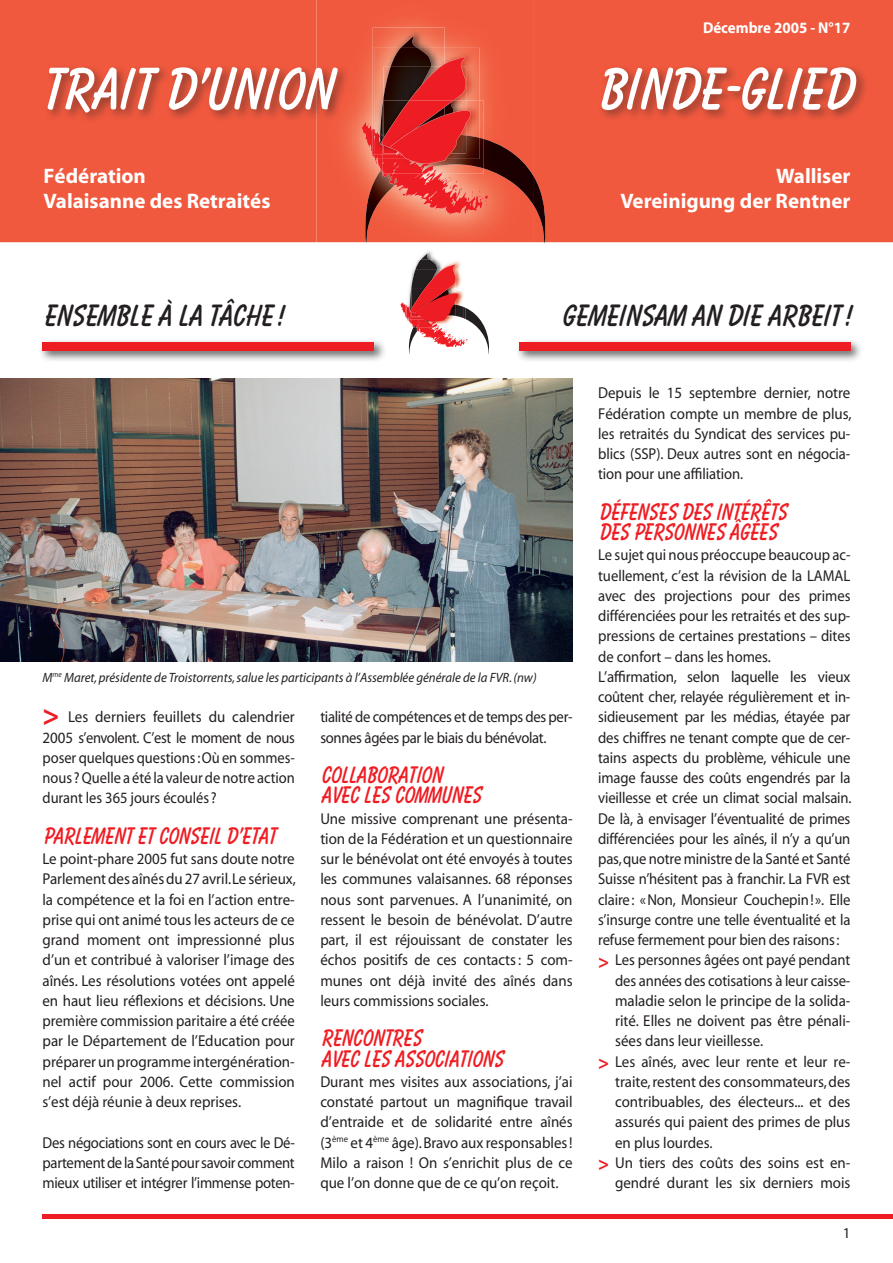
<style>
.page{position:relative;width:893px;height:1263px;background:#fff}
.page>*{position:absolute;margin:0;border:0;box-sizing:border-box;transform-origin:0 0}
.t1{font:700 52.5px "Balloon";color:#fff}
.t2{font:700 27px "Balloon";color:#231f20}
.texte_général_frança{font:700 21px/20.2px "Balloon";color:#ee1d23;scale:.95 1}
.t3{font:700 21px "Myriad";color:#fff}
.texte_général_frança-2{font:15.75px/20.2px "Myriad";color:#231f20;text-align:justify;scale:.95 1}
.texte_général_frança-3{font:15.75px/20.2px "Myriad";color:#231f20;text-align:justify;scale:.93 1}
.texte_général_frança-4{font:15.75px/20.2px "Myriad";letter-spacing:-.02em;color:#231f20;scale:.93 1}
.Texte_général_allema{font:700 15.75px "Myriad";color:#fff;scale:.95 1}
.t4{font:15px "Myriad";color:#231f20}
.texte_général_frança-5{font:italic 13.5px "Myriad";color:#231f20;scale:.95 1}
.s1{font-weight:700;font-size:30px;color:#ee1d23}
.s2{font-weight:700;font-size:19.5px;color:#ee1d23}
</style>
<div class="page">
<div style="left:0;top:0;width:893px;height:242px;background:#f0593e"></div>
<svg style="left:534px;top:177px;width:12px;height:66px"></svg>
<img style="left:316px;top:0;width:218px;height:243px">
<img style="left:365px;top:139px;width:169px;height:103px">
<img style="left:373px;top:27px;width:71px;height:26px">
<img style="left:401px;top:37px;width:16px;height:11px">
<img style="left:444px;top:48px;width:36px;height:5px">
<img style="left:432px;top:48px;width:12px;height:5px">
<img style="left:383px;top:48px;width:49px;height:5px">
<svg style="left:362px;top:53px;width:126px;height:163px;background:#ca473d"></svg>
<div style="left:44px;top:63px;width:306px;height:61px;background:#231f20;opacity:.48"></div>
<div style="left:598px;top:63px;width:271px;height:59px;background:#231f20;opacity:.48"></div>
<svg style="left:400px;top:251px;width:89px;height:103px"></svg>
<div style="left:39px;top:338px;width:347px;height:25px;background:#231f20;opacity:.75"></div>
<div style="left:43px;top:342px;width:331px;height:8px;background:#ee1d23"></div>
<div style="left:515px;top:338px;width:348px;height:25px;background:#231f20;opacity:.75"></div>
<div style="left:519px;top:342px;width:331px;height:8px;background:#ee1d23"></div>
<hr style="left:43px;top:1214px;width:850px;height:4px;background:#ee1d23">
<img style="left:0;top:378px;width:573px;height:284px">
<p class="Texte_général_allema" style="left:703px;top:19px;width:157px">Décembre 2005 - N°17</p>
<p class="t1" style="left:39px;top:56px;width:292px">TRAIT D’UNION</p>
<p class="t1" style="left:595px;top:56px;width:257px">BINDE-GLIED</p>
<p class="t3" style="left:44px;top:165px;width:104px">Fédération</p>
<p class="t3" style="left:44px;top:190px;width:228px">Valaisanne des Retraités</p>
<p class="t3" style="left:776px;top:165px;width:76px">Walliser</p>
<p class="t3" style="left:620px;top:190px;width:232px">Vereinigung der Rentner</p>
<p class="t2" style="left:43px;top:298px;width:242px">ENSEMBLE À LA TÂCHE !</p>
<p class="t2" style="left:561px;top:298px;width:291px">GEMEINSAM AN DIE ARBEIT!</p>
<p class="texte_général_frança-5" style="left:43px;top:671px;width:522px">M<sup>me</sup> Maret, présidente de Troistorrents, salue les participants à l’Assemblée générale de la FVR. (nw)</p>
<p class="texte_général_frança-4" style="left:320px;top:708px;width:273px">tialité de compétences et de temps des per&shy;sonnes âgées par le biais du bénévolat.</p>
<p class="texte_général_frança" style="left:320px;top:765px;width:170px">COLLABORATION<br>AVEC LES COMMUNES</p>
<p class="texte_général_frança-2" style="left:320px;top:809px;width:267px">Une missive comprenant une présenta&shy;tion de la Fédération et un questionnaire sur le bénévolat ont été envoyés à toutes les communes valaisannes. 68 réponses nous sont parvenues. A l’unanimité, on ressent le besoin de bénévolat. D’autre part, il est réjouissant de constater les échos positifs de ces contacts: 5 com&shy;munes ont déjà invité des aînés dans leurs commissions sociales.</p>
<p class="texte_général_frança" style="left:320px;top:1028px;width:193px">RENCONTRES<br>AVEC LES ASSOCIATIONS</p>
<p class="texte_général_frança-2" style="left:320px;top:1072px;width:267px">Durant mes visites aux associations, j’ai constaté partout un magnifique travail d’entraide et de solidarité entre aînés (3<sup>ème</sup> et 4<sup>ème</sup> âge). Bravo aux responsables!<br>Milo a raison ! On s’enrichit plus de ce que l’on donne que de ce qu’on reçoit.</p>
<p class="texte_général_frança-2" style="left:43px;top:708px;width:267px"><span class="s1">&gt;</span> Les derniers feuillets du calendrier 2005 s’envolent. C’est le moment de nous poser quelques questions: Où en sommes&shy;nous ? Quelle a été la valeur de notre action durant les 365 jours écoulés ?</p>
<p class="texte_général_frança" style="left:43px;top:826px;width:246px">PARLEMENT ET CONSEIL D’ETAT</p>
<p class="texte_général_frança-2" style="left:43px;top:849px;width:268px">Le point-phare 2005 fut sans doute notre Parlement des aînés du 27 avril.Le sérieux, la compétence et la foi en l’action entre&shy;prise qui ont animé tous les acteurs de ce grand moment ont impressionné plus d’un et contribué à valoriser l’image des aînés. Les résolutions votées ont appelé en haut lieu réflexions et décisions. Une première commission paritaire a été créée par le Département de l’Education pour préparer un programme intergénération&shy;nel actif pour 2006. Cette commission s’est déjà réunie à deux reprises.</p>
<p class="texte_général_frança-3" style="left:43px;top:1133px;width:273px">Des négociations sont en cours avec le Dé&shy;partement de la Santé pour savoir comment mieux utiliser et intégrer l’immense poten-</p>
<p class="texte_général_frança-2" style="left:598px;top:384px;width:268px">Depuis le 15 septembre dernier, notre Fédération compte un membre de plus, les retraités du Syndicat des services pu&shy;blics (SSP). Deux autres sont en négocia&shy;tion pour une affiliation.</p>
<p class="texte_général_frança" style="left:598px;top:502px;width:199px">DÉFENSES DES INTÉRÊTS<br>DES PERSONNES ÂGÉES</p>
<p class="texte_général_frança-3" style="left:598px;top:546px;width:273px">Le sujet qui nous préoccupe beaucoup ac&shy;tuellement, c’est la révision de la LAMAL avec des projections pour des primes différenciées pour les retraités et des sup&shy;pressions de certaines prestations – dites de confort – dans les homes.</p>
<p class="texte_général_frança-2" style="left:598px;top:667px;width:268px">L’affirmation, selon laquelle les vieux coûtent cher, relayée régulièrement et in&shy;sidieusement par les médias, étayée par des chiffres ne tenant compte que de cer&shy;tains aspects du problème, véhicule une image fausse des coûts engendrés par la vieillesse et crée un climat social malsain.<br>De là, à envisager l’éventualité de primes différenciées pour les aînés, il n’y a qu’un pas, que notre ministre de la Santé et Santé Suisse n’hésitent pas à franchir. La FVR est claire: «Non, Monsieur Couchepin! ». Elle s’insurge contre une telle éventualité et la refuse fermement pour bien des raisons:</p>
<p class="texte_général_frança-3" style="left:615px;top:951px;width:254px;text-indent:-17px"><span class="s2">&gt;</span> Les personnes âgées ont payé pendant des années des cotisations à leur caisse‑ maladie selon le principe de la solida&shy;rité. Elles ne doivent pas être pénali&shy;sées dans leur vieillesse.</p>
<p class="texte_général_frança-2" style="left:615px;top:1052px;width:249px;text-indent:-17px"><span class="s2">&gt;</span> Les aînés, avec leur rente et leur re&shy;traite, restent des consommateurs, des contribuables, des électeurs... et des assurés qui paient des primes de plus en plus lourdes.</p>
<p class="texte_général_frança-2" style="left:598px;top:1153px;width:267px;text-align:right"><span class="s2">&gt;</span> Un tiers des coûts des soins est en&shy;gendré durant les six derniers mois</p>
<p class="t4" style="left:843px;top:1225px;width:9px">1</p>
</div>
